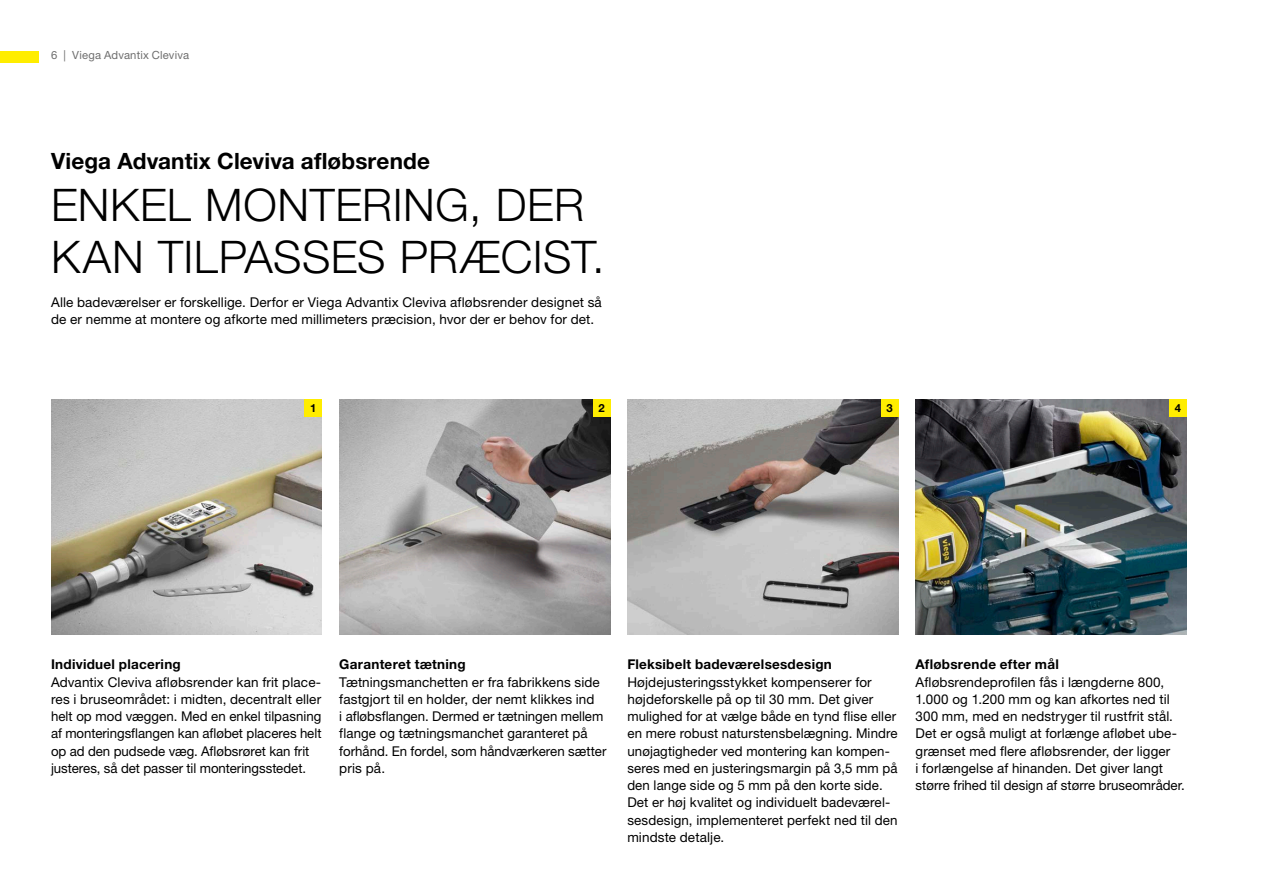
<style>
.page{position:relative;width:1263px;height:893px;background:#fff}
.page>*{position:absolute;margin:0;border:0;box-sizing:border-box;transform-origin:0 0}
.t1{font:45px/51.8px "M Ying Hei PR Cfor Viega W3";letter-spacing:.01em;color:#000}
.t2{font:22.5px "M Ying Hei PR Cfor Viega W7";letter-spacing:.005em;color:#000}
.t3{font:13.5px/17.2px "M Ying Hei PR Cfor Viega W4";letter-spacing:.01em;color:#000}
.t4{font:13.5px "M Ying Hei PR Cfor Viega W7";letter-spacing:.02em;color:#000}
.t5{font:11.25px "M Ying Hei PR Cfor Viega W4";letter-spacing:.015em;color:#6e6e6e}
.t6{font:11.25px "M Ying Hei PR Cfor Viega W7";color:#000}
</style>
<div class="page">
<img style="left:915px;top:400px;width:271px;height:235px">
<img style="left:339px;top:400px;width:271px;height:235px">
<img style="left:627px;top:400px;width:271px;height:235px">
<img style="left:51px;top:400px;width:271px;height:235px">
<div style="left:305px;top:400px;width:17px;height:17px;background:#ffed00"></div>
<div style="left:593px;top:400px;width:17px;height:17px;background:#ffed00"></div>
<div style="left:881px;top:400px;width:17px;height:17px;background:#ffed00"></div>
<div style="left:1169px;top:400px;width:17px;height:17px;background:#ffed00"></div>
<div style="left:0;top:51px;width:38px;height:11px;background:#ffed00"></div>
<p class="t5" style="left:51px;top:48px;width:140px">6 | Viega Advantix Cleviva</p>
<h2 class="t2" style="left:51px;top:147px;width:380px">Viega Advantix Cleviva afløbsrende</h2>
<h1 class="t1" style="left:51px;top:179px;width:555px">ENKEL MONTERING, DER<br>KAN TILPASSES PRÆCIST.</h1>
<p class="t3" style="left:51px;top:294px;width:552px">Alle badeværelser er forskellige. Derfor er Viega Advantix Cleviva afløbsrender designet så de er nemme at montere og afkorte med millimeters præcision, hvor der er behov for det.</p>
<p class="t6" style="left:310px;top:401px;width:8px">1</p>
<p class="t6" style="left:598px;top:401px;width:8px">2</p>
<p class="t6" style="left:886px;top:401px;width:8px">3</p>
<p class="t6" style="left:1175px;top:401px;width:8px">4</p>
<p class="t4" style="left:51px;top:656px;width:131px">Individuel placering</p>
<p class="t3" style="left:51px;top:673px;width:272px">Advantix Cleviva afløbsrender kan frit place&shy;res i bruseområdet: i midten, decentralt eller helt op mod væggen. Med en enkel tilpasning af monteringsflangen kan afløbet placeres helt op ad den pudsede væg. Afløbsrøret kan frit justeres, så det passer til monteringsstedet.</p>
<p class="t4" style="left:339px;top:656px;width:128px">Garanteret tætning</p>
<p class="t3" style="left:339px;top:673px;width:269px">Tætningsmanchetten er fra fabrikkens side fastgjort til en holder, der nemt klikkes ind<br>i afløbsflangen. Dermed er tætningen mellem flange og tætningsmanchet garanteret på forhånd. En fordel, som håndværkeren sætter pris på.</p>
<p class="t4" style="left:627px;top:656px;width:206px">Fleksibelt badeværelsesdesign</p>
<p class="t3" style="left:627px;top:673px;width:272px">Højdejusteringsstykket kompenserer for højdeforskelle på op til 30 mm. Det giver mulighed for at vælge både en tynd flise eller en mere robust naturstensbelægning. Mindre unøjagtigheder ved montering kan kompen&shy;seres med en justeringsmargin på 3,5 mm på den lange side og 5 mm på den korte side.<br>Det er høj kvalitet og individuelt badeværel&shy;sesdesign, implementeret perfekt ned til den mindste detalje.</p>
<p class="t4" style="left:915px;top:656px;width:145px">Afløbsrende efter mål</p>
<p class="t3" style="left:915px;top:673px;width:271px">Afløbsrendeprofilen fås i længderne 800, 1.000 og 1.200 mm og kan afkortes ned til 300 mm, med en nedstryger til rustfrit stål.<br>Det er også muligt at forlænge afløbet ube&shy;grænset med flere afløbsrender, der ligger<br>i forlængelse af hinanden. Det giver langt større frihed til design af større bruseområder.</p>
</div>
